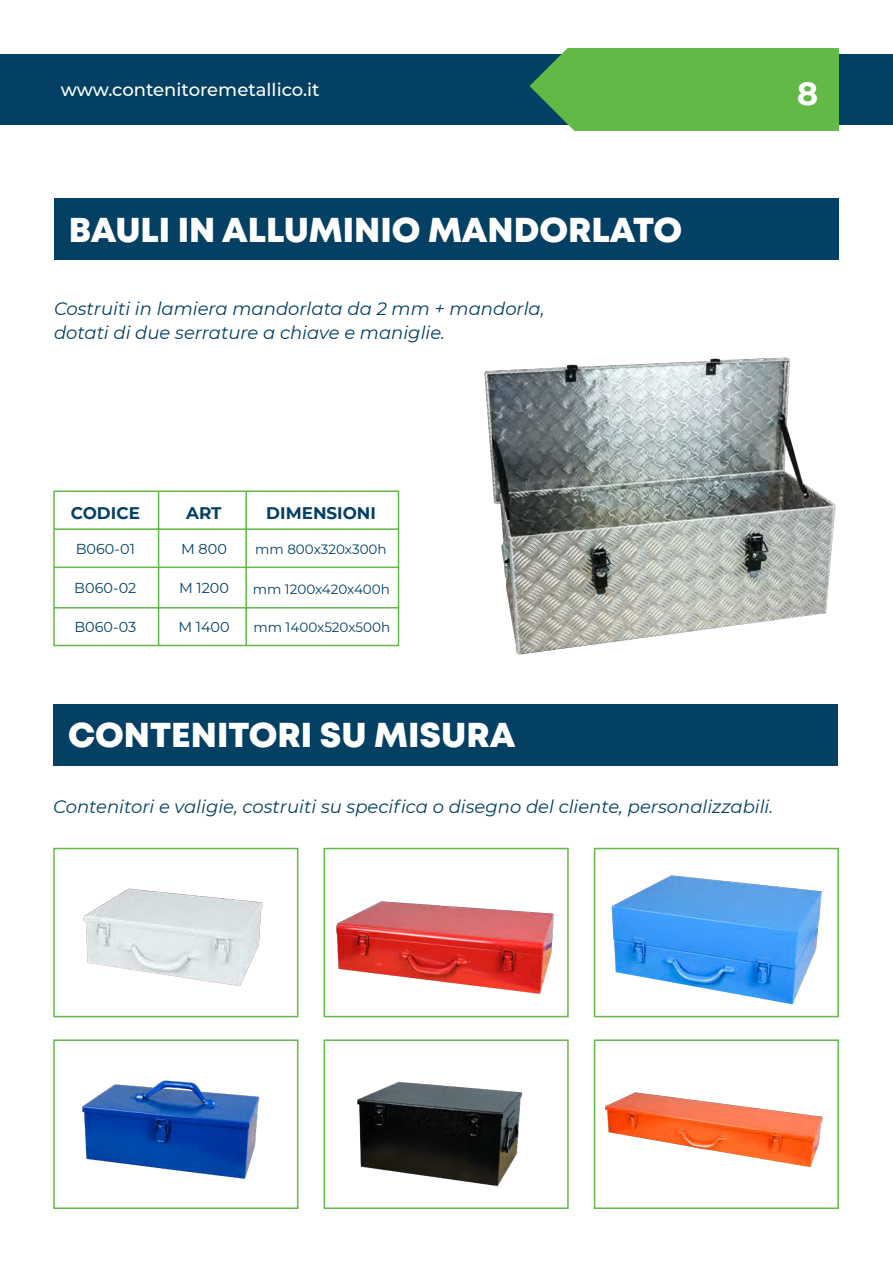
<style>
.page{position:relative;width:893px;height:1263px;background:#fff}
.page>*{position:absolute;margin:0;border:0;box-sizing:border-box;transform-origin:0 0}
.t1{font:34.5px "Mont Heavy DEMO";color:#fff}
.t2{font:700 31.95px "Montserrat";color:#fff}
.t3{font:italic 18px "Montserrat";color:#044064}
.t4{font:500 18px "Montserrat";color:#fff}
.t5{font:700 16.8px "Montserrat";color:#044064}
.t6{font:14.4px "Montserrat";color:#044064}
.t7{font:13.5px "Montserrat";color:#044064}
</style>
<div class="page">
<div style="left:0;top:54px;width:893px;height:70px;background:#044064"></div>
<svg style="left:529px;top:48px;width:310px;height:83px;background:#5fb44b"></svg>
<div style="left:54px;top:198px;width:785px;height:62px;background:#044064"></div>
<img style="left:484px;top:357px;width:352px;height:298px">
<svg style="left:53px;top:490px;width:347px;height:157px"></svg>
<div style="left:53px;top:704px;width:785px;height:61px;background:#044064"></div>
<img style="left:53px;top:847px;width:235px;height:171px">
<img style="left:82px;top:1080px;width:178px;height:99px">
<img style="left:288px;top:847px;width:281px;height:171px">
<img style="left:593px;top:1041px;width:230px;height:159px">
<img style="left:298px;top:1041px;width:225px;height:168px">
<img style="left:562px;top:848px;width:277px;height:170px">
<div style="left:594px;top:848px;width:245px;height:169px;border:2px solid #61b946"></div>
<div style="left:594px;top:1039px;width:245px;height:170px;border:2px solid #61b946"></div>
<div style="left:324px;top:848px;width:245px;height:169px;border:2px solid #61b946"></div>
<div style="left:324px;top:1039px;width:245px;height:170px;border:2px solid #61b946"></div>
<div style="left:53px;top:848px;width:245px;height:169px;border:2px solid #61b946"></div>
<div style="left:53px;top:1039px;width:245px;height:170px;border:2px solid #61b946"></div>
<p class="t4" style="left:61px;top:77px;width:260px">www.contenitoremetallico.it</p>
<p class="t1" style="left:69px;top:210px;width:615px">BAULI IN ALLUMINIO MANDORLATO</p>
<p class="t3" style="left:54px;top:296px;width:492px">Costruiti in lamiera mandorlata da 2 mm + mandorla,</p>
<p class="t3" style="left:54px;top:320px;width:393px">dotati di due serrature a chiave e maniglie.</p>
<p class="t2" style="left:797px;top:71px;width:23px">8</p>
<p class="t5" style="left:71px;top:501px;width:71px">CODICE</p>
<p class="t5" style="left:186px;top:501px;width:37px">ART</p>
<p class="t5" style="left:266px;top:501px;width:111px">DIMENSIONI</p>
<p class="t6" style="left:76px;top:539px;width:61px">B060-01</p>
<p class="t6" style="left:181px;top:539px;width:47px">M 800</p>
<p class="t7" style="left:255px;top:540px;width:133px">mm 800x320x300h</p>
<p class="t6" style="left:74px;top:578px;width:64px">B060-02</p>
<p class="t6" style="left:179px;top:578px;width:51px">M 1200</p>
<p class="t7" style="left:253px;top:579px;width:139px">mm 1200x420x400h</p>
<p class="t6" style="left:74px;top:617px;width:63px">B060-03</p>
<p class="t6" style="left:178px;top:617px;width:53px">M 1400</p>
<p class="t7" style="left:253px;top:618px;width:138px">mm 1400x520x500h</p>
<p class="t1" style="left:68px;top:715px;width:449px">CONTENITORI SU MISURA</p>
<p class="t3" style="left:53px;top:795px;width:721px">Contenitori e valigie, costruiti su specifica o disegno del cliente, personalizzabili.</p>
</div>
